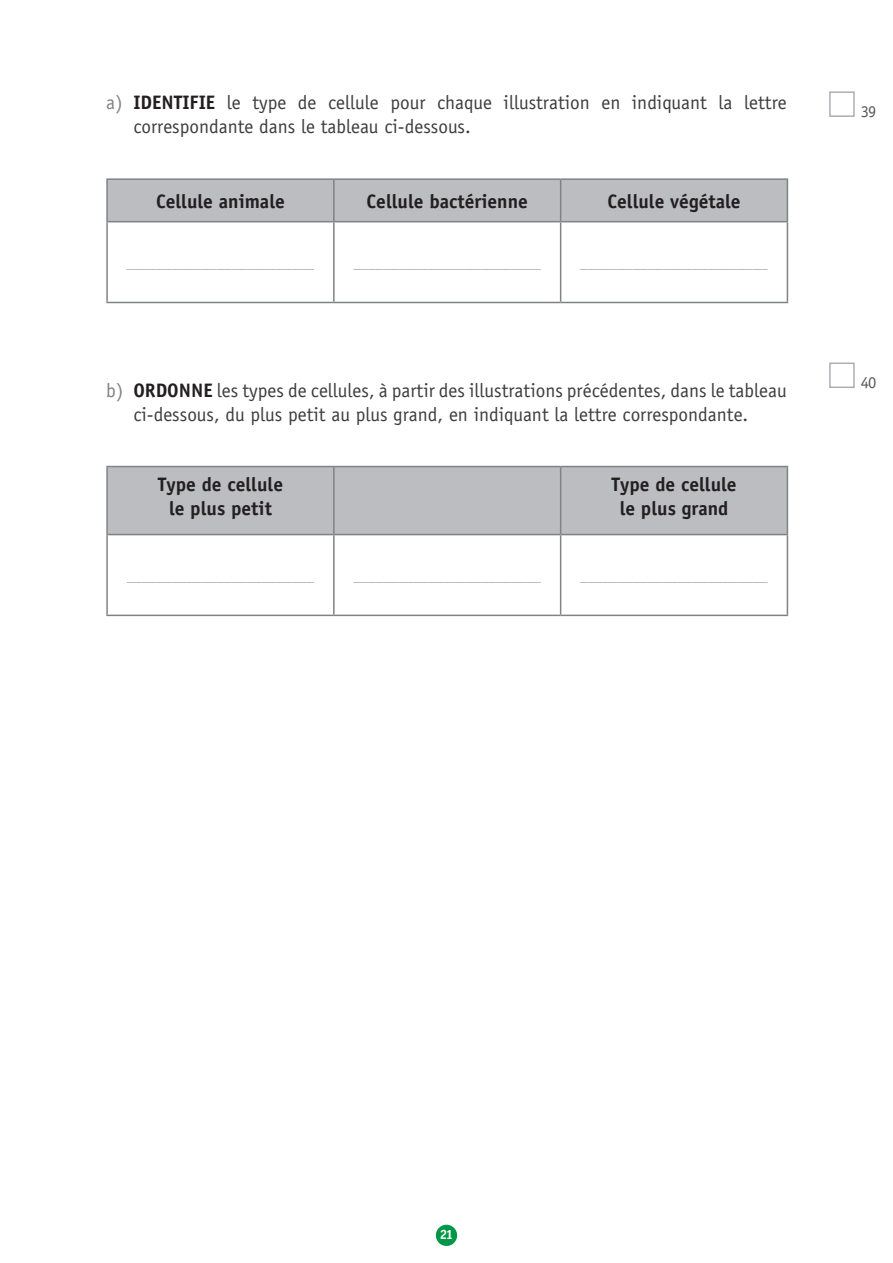
<style>
.page{position:relative;width:893px;height:1263px;background:#fff}
.page>*{position:absolute;margin:0;border:0;box-sizing:border-box;transform-origin:0 0}
.Q_-_QUESTION{font:19.5px/24px "Evalex Sans";color:#3e3e3f}
.Q_-_QUESTION-2{font:700 19.5px/24px "Evalex Sans";color:#231f20;text-align:center}
.t1{font:16.5px "Evalex Serif";color:#57585a}
.Q_-_QUESTION-3{font:15px "Evalex Sans";color:#a8a9ad}
.t2{font:700 13.5px "Evalex Serif";color:#fff}
.s1{color:#808285}
.s2{font-weight:700;color:#231f20}
</style>
<div class="page">
<div style="left:436px;top:1225px;width:21px;height:21px;background:#009847;border-radius:50%"></div>
<div style="left:108px;top:180px;width:679px;height:41px;background:#bcbdc0"></div>
<hr style="left:106px;top:178px;width:228px;height:2px;background:#808285">
<hr style="left:106px;top:180px;width:2px;height:41px;background:#808285">
<hr style="left:334px;top:178px;width:227px;height:2px;background:#808285">
<hr style="left:333px;top:180px;width:2px;height:41px;background:#808285">
<hr style="left:561px;top:178px;width:227px;height:2px;background:#808285">
<hr style="left:560px;top:180px;width:1px;height:41px;background:#808285">
<hr style="left:787px;top:180px;width:1px;height:41px;background:#808285">
<hr style="left:106px;top:221px;width:228px;height:1px;background:#808285">
<hr style="left:106px;top:222px;width:2px;height:80px;background:#808285">
<hr style="left:334px;top:221px;width:227px;height:1px;background:#808285">
<hr style="left:333px;top:222px;width:2px;height:80px;background:#808285">
<hr style="left:561px;top:221px;width:227px;height:1px;background:#808285">
<hr style="left:560px;top:222px;width:1px;height:80px;background:#808285">
<hr style="left:787px;top:222px;width:1px;height:80px;background:#808285">
<hr style="left:106px;top:302px;width:228px;height:1px;background:#808285">
<hr style="left:334px;top:302px;width:227px;height:1px;background:#808285">
<hr style="left:561px;top:302px;width:227px;height:1px;background:#808285">
<div style="left:108px;top:467px;width:679px;height:67px;background:#bcbdc0"></div>
<hr style="left:106px;top:466px;width:228px;height:1px;background:#808285">
<hr style="left:106px;top:467px;width:2px;height:67px;background:#808285">
<hr style="left:334px;top:466px;width:227px;height:1px;background:#808285">
<hr style="left:333px;top:467px;width:2px;height:67px;background:#808285">
<hr style="left:561px;top:466px;width:227px;height:1px;background:#808285">
<hr style="left:560px;top:467px;width:1px;height:67px;background:#808285">
<hr style="left:787px;top:467px;width:1px;height:67px;background:#808285">
<hr style="left:106px;top:534px;width:228px;height:1px;background:#808285">
<hr style="left:106px;top:535px;width:2px;height:80px;background:#808285">
<hr style="left:334px;top:534px;width:227px;height:1px;background:#808285">
<hr style="left:333px;top:535px;width:2px;height:80px;background:#808285">
<hr style="left:561px;top:534px;width:227px;height:1px;background:#808285">
<hr style="left:560px;top:535px;width:1px;height:80px;background:#808285">
<hr style="left:787px;top:535px;width:1px;height:80px;background:#808285">
<hr style="left:106px;top:615px;width:228px;height:1px;background:#808285">
<hr style="left:334px;top:615px;width:227px;height:1px;background:#808285">
<hr style="left:561px;top:615px;width:227px;height:1px;background:#808285">
<div style="left:829px;top:362px;width:26px;height:26px;border:2px solid #adaeb2"></div>
<div style="left:829px;top:91px;width:26px;height:26px;border:2px solid #adaeb2"></div>
<p class="Q_-_QUESTION" style="left:133px;top:91px;width:655px;text-indent:-27px"><span class="s1">a)</span> <span class="s2">IDENTIFIE</span> le type de cellule pour chaque illustration en indiquant la lettre correspondante dans le tableau ci-dessous.</p>
<p class="Q_-_QUESTION-2" style="left:156px;top:189px;width:130px">Cellule animale</p>
<p class="Q_-_QUESTION-2" style="left:367px;top:189px;width:163px">Cellule bactérienne</p>
<p class="Q_-_QUESTION-2" style="left:607px;top:189px;width:135px">Cellule végétale</p>
<p class="Q_-_QUESTION-3" style="left:127px;top:254px;width:189px">_________________________</p>
<p class="Q_-_QUESTION-3" style="left:353px;top:254px;width:189px">_________________________</p>
<p class="Q_-_QUESTION-3" style="left:580px;top:254px;width:189px">_________________________</p>
<p class="Q_-_QUESTION" style="left:106px;top:378px;width:682px;text-align:center"><span class="s1">b)</span> <span class="s2">ORDONNE</span> les types de cellules, à partir des illustrations précédentes, dans le tableau ci-dessous, du plus petit au plus grand, en indiquant la lettre correspondante.</p>
<p class="Q_-_QUESTION-2" style="left:158px;top:472px;width:127px">Type de cellule le plus petit</p>
<p class="Q_-_QUESTION-2" style="left:611px;top:472px;width:127px">Type de cellule le plus grand</p>
<p class="Q_-_QUESTION-3" style="left:127px;top:567px;width:189px">_________________________</p>
<p class="Q_-_QUESTION-3" style="left:353px;top:567px;width:189px">_________________________</p>
<p class="Q_-_QUESTION-3" style="left:580px;top:567px;width:189px">_________________________</p>
<p class="t1" style="left:861px;top:102px;width:17px">39</p>
<p class="t1" style="left:861px;top:373px;width:17px">40</p>
<p class="t2" style="left:440px;top:1225px;width:15px">21</p>
</div>
